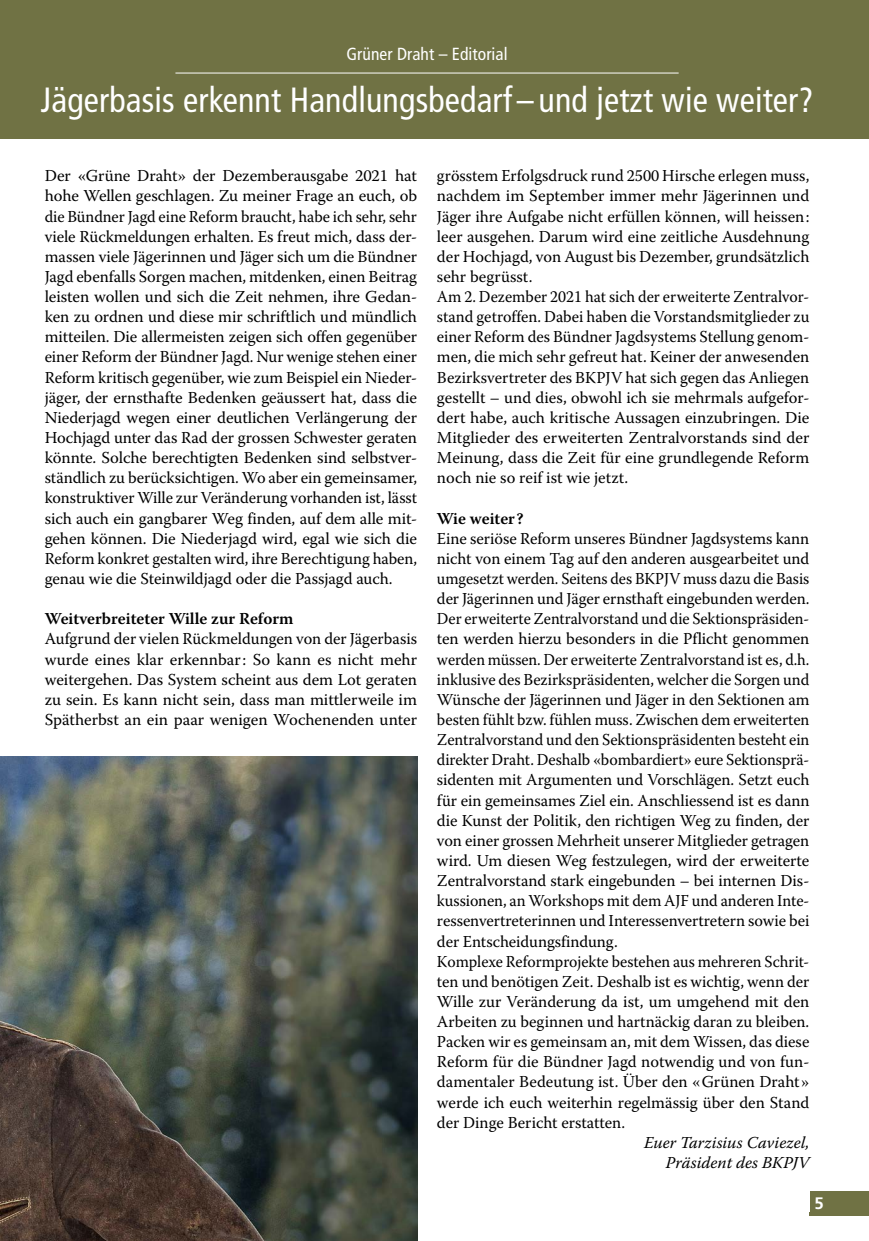
<style>
.page{position:relative;width:869px;height:1241px;background:#fff}
.page>*{position:absolute;margin:0;border:0;box-sizing:border-box;transform-origin:0 0}
.t1{font:condensed 35px "Frutiger LT";letter-spacing:.005em;color:#fff}
.t2{font:condensed 17.5px "Frutiger LT";letter-spacing:.005em;color:#fff}
.t3{font:16.62px/20.1px "Warnock Pro";color:#000;text-align:justify}
.t4{font:600 16.62px "Warnock Pro";color:#000}
.t5{font:italic 16.62px/20.1px "Warnock Pro";color:#000;text-align:right}
.t6{font:700 16.62px "Frutiger LT";color:#fff}
</style>
<div class="page">
<div style="left:809px;top:1191px;width:59px;height:24px;background:#707244"></div>
<div style="left:0;top:0;width:868px;height:138px;background:#707244"></div>
<hr style="left:175px;top:73px;width:503px;height:1px;background:#fff">
<img style="left:0;top:756px;width:417px;height:484px">
<p class="t2" style="left:346px;top:44px;width:163px">Grüner Draht – Editorial</p>
<h1 class="t1" style="left:41px;top:79px;width:774px">Jägerbasis erkennt Handlungsbedarf – und jetzt wie weiter?</h1>
<p class="t3" style="left:45px;top:165px;width:374px">Der «Grüne Draht» der Dezemberausgabe 2021 hat hohe Wellen geschlagen. Zu meiner Frage an euch, ob die Bündner Jagd eine Reform braucht, habe ich sehr, sehr viele Rückmeldungen erhalten. Es freut mich, dass der&shy;massen viele Jägerinnen und Jäger sich um die Bündner Jagd ebenfalls Sorgen machen, mitdenken, einen Beitrag leisten wollen und sich die Zeit nehmen, ihre Gedan&shy;ken zu ordnen und diese mir schriftlich und mündlich mitteilen. Die allermeisten zeigen sich offen gegenüber einer Reform der Bündner Jagd. Nur wenige stehen einer Reform kritisch gegenüber, wie zum Beispiel ein Nieder&shy;jäger, der ernsthafte Bedenken geäussert hat, dass die Niederjagd wegen einer deutlichen Verlängerung der Hochjagd unter das Rad der grossen Schwester geraten könnte. Solche berechtigten Bedenken sind selbstver&shy;ständlich zu berücksichtigen. Wo aber ein gemeinsamer, konstruktiver Wille zur Veränderung vorhanden ist, lässt sich auch ein gangbarer Weg finden, auf dem alle mit&shy;gehen können. Die Niederjagd wird, egal wie sich die Reform konkret gestalten wird, ihre Berechtigung haben, genau wie die Steinwildjagd oder die Passjagd auch.</p>
<p class="t4" style="left:45px;top:608px;width:250px">Weitverbreiteter Wille zur Reform</p>
<p class="t3" style="left:45px;top:628px;width:374px">Aufgrund der vielen Rückmeldungen von der Jägerbasis wurde eines klar erkennbar: So kann es nicht mehr weitergehen. Das System scheint aus dem Lot geraten zu sein. Es kann nicht sein, dass man mittlerweile im Spätherbst an ein paar wenigen Wochenenden unter</p>
<p class="t3" style="left:437px;top:165px;width:374px;text-align:left">grösstem Erfolgsdruck rund 2500 Hirsche erlegen muss, nachdem im September immer mehr Jägerinnen und Jäger ihre Aufgabe nicht erfüllen können, will heissen: leer ausgehen. Darum wird eine zeitliche Ausdehnung der Hochjagd, von August bis Dezember, grundsätzlich sehr begrüsst.<br>Am 2. Dezember 2021 hat sich der erweiterte Zentralvor&shy;stand getroffen. Dabei haben die Vorstandsmitglieder zu einer Reform des Bündner Jagdsystems Stellung genom&shy;men, die mich sehr gefreut hat. Keiner der anwesenden Bezirksvertreter des BKPJV hat sich gegen das Anliegen gestellt – und dies, obwohl ich sie mehrmals aufgefor&shy;dert habe, auch kritische Aussagen einzubringen. Die Mitglieder des erweiterten Zentralvorstands sind der Meinung, dass die Zeit für eine grundlegende Reform noch nie so reif ist wie jetzt.</p>
<p class="t4" style="left:437px;top:508px;width:88px">Wie weiter?</p>
<p class="t3" style="left:437px;top:528px;width:374px;text-align:left">Eine seriöse Reform unseres Bündner Jagdsystems kann nicht von einem Tag auf den anderen ausgearbeitet und umgesetzt werden. Seitens des BKPJV muss dazu die Basis der Jägerinnen und Jäger ernsthaft eingebunden werden.<br>Der erweiterte Zentralvorstand und die Sektionspräsiden&shy;ten werden hierzu besonders in die Pflicht genommen werden müssen. Der erweiterte Zentralvorstand ist es, d.h. inklusive des Bezirkspräsidenten, welcher die Sorgen und Wünsche der Jägerinnen und Jäger in den Sektionen am besten fühlt bzw. fühlen muss. Zwischen dem erweiterten Zentralvorstand und den Sektionspräsidenten besteht ein direkter Draht. Deshalb «bombardiert» eure Sektionsprä&shy;sidenten mit Argumenten und Vorschlägen. Setzt euch für ein gemeinsames Ziel ein. Anschliessend ist es dann die Kunst der Politik, den richtigen Weg zu finden, der von einer grossen Mehrheit unserer Mitglieder getragen wird. Um diesen Weg festzulegen, wird der erweiterte Zentralvorstand stark eingebunden – bei internen Dis&shy;kussionen, an Workshops mit dem AJF und anderen Inte&shy;ressenvertreterinnen und Interessenvertretern sowie bei der Entscheidungsfindung.<br>Komplexe Reformprojekte bestehen aus mehreren Schrit&shy;ten und benötigen Zeit. Deshalb ist es wichtig, wenn der Wille zur Veränderung da ist, um umgehend mit den Arbeiten zu beginnen und hartnäckig daran zu bleiben.<br>Packen wir es gemeinsam an, mit dem Wissen, das diese Reform für die Bündner Jagd notwendig und von fun&shy;damentaler Bedeutung ist. Über den «Grünen Draht» werde ich euch weiterhin regelmässig über den Stand der Dinge Bericht erstatten.</p>
<p class="t5" style="left:643px;top:1131px;width:167px">Euer Tarzisius Caviezel,<br>Präsident des BKPJV</p>
<p class="t6" style="left:814px;top:1193px;width:11px">5</p>
</div>
